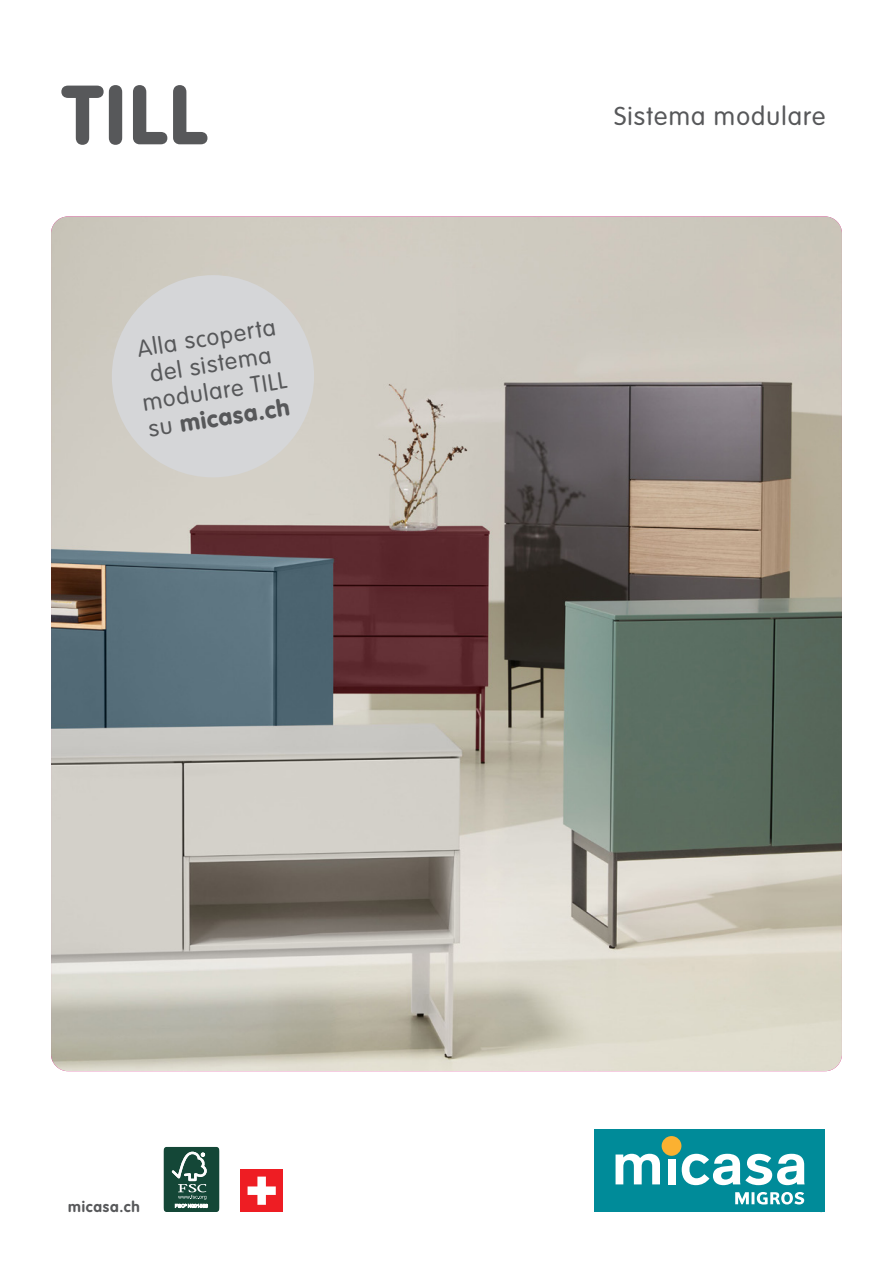
<style>
.page{position:relative;width:893px;height:1263px;background:#fff}
.page>*{position:absolute;margin:0;border:0;box-sizing:border-box;transform-origin:0 0}
.t1{font:900 82.5px "VAG Rounded Std";color:#57585a}
.t2{font:300 25.5px "VAG Rounded Std";letter-spacing:.045em;color:#57585a}
.t3{font:300 23.25px/27px "VAG Rounded Std";color:#57585a;text-align:center}
.t4{font:700 15px "VAG Rounded Std";letter-spacing:.055em;color:#57585a}
.s1{font-weight:900}
</style>
<div class="page">
<img style="left:51px;top:216px;width:791px;height:855px">
<div style="left:595px;top:1129px;width:230px;height:83px;background:#008b99"></div>
<svg style="left:735px;top:1192px;width:69px;height:12px"></svg>
<svg style="left:616px;top:1154px;width:44px;height:30px"></svg>
<div style="left:662px;top:1136px;width:19px;height:20px;background:#fbb131;border-radius:50%"></div>
<div style="left:667px;top:1159px;width:8px;height:25px;background:#fff"></div>
<svg style="left:682px;top:1154px;width:122px;height:31px"></svg>
<div style="left:112px;top:275px;width:202px;height:202px;background:#d5d6d8;border-radius:50%"></div>
<div style="left:240px;top:1169px;width:43px;height:43px;background:#ee1d23"></div>
<svg style="left:248px;top:1176px;width:28px;height:29px"></svg>
<div style="left:164px;top:1147px;width:55px;height:65px;background:#144737;border-radius:3px"></div>
<div style="left:164px;top:1147px;width:55px;height:65px;border:1px solid #144737;border-radius:4px"></div>
<svg style="left:172px;top:1152px;width:36px;height:56px"></svg>
<h1 class="t1" style="left:63px;top:65px;width:145px">TILL</h1>
<p class="t3" style="left:132px;top:337px;width:147px;rotate:-9deg">Alla scoperta del sistema modulare TILL su <span class="s1">micasa.ch</span></p>
<p class="t4" style="left:68px;top:1198px;width:73px">micasa.ch</p>
<p class="t2" style="left:614px;top:102px;width:213px">Sistema modulare</p>
</div>
